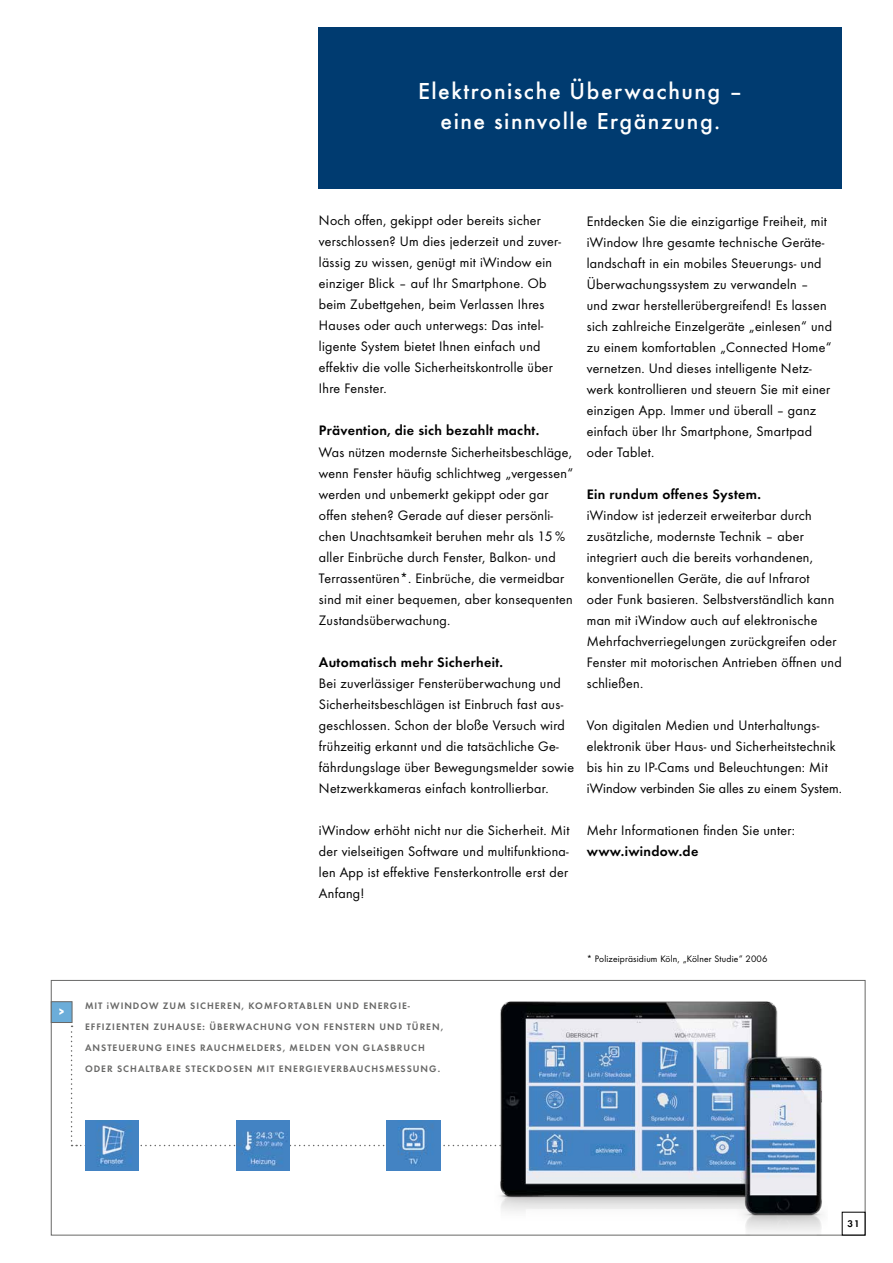
<style>
.page{position:relative;width:893px;height:1263px;background:#fff}
.page>*{position:absolute;margin:0;border:0;box-sizing:border-box;transform-origin:0 0}
.t1{font:500 24px/30px "Futura";letter-spacing:.06em;color:#fff;text-align:center}
.t2{font:14.25px/21px "Futura Boo";letter-spacing:.02em;color:#000}
.t3{font:14.25px "Futura Dem";letter-spacing:.02em;color:#000}
.t4{font:10.05px "Futura Dem";color:#000}
.t5{font:700 expanded 10.05px "Futura";color:#fff}
.t6{font:9.75px/21px "Futura Dem";letter-spacing:.1em;color:#686867}
.t7{font:9.75px "Futura Boo";letter-spacing:.02em;color:#000}
</style>
<div class="page">
<svg style="left:71px;top:1025px;width:421px;height:121px"></svg>
<div style="left:51px;top:1001px;width:21px;height:22px;background:#6badd9;border:1px solid #686867"></div>
<img style="left:494px;top:1001px;width:334px;height:234px">
<img style="left:85px;top:1120px;width:53px;height:50px">
<img style="left:387px;top:1120px;width:53px;height:50px">
<img style="left:236px;top:1120px;width:53px;height:50px">
<div style="left:319px;top:28px;width:523px;height:161px;background:#003b70"></div>
<h1 class="t1" style="left:418px;top:76px;width:326px">Elektronische Überwachung – eine sinnvolle Ergänzung.</h1>
<p class="t2" style="left:319px;top:210px;width:243px">Noch offen, gekippt oder bereits sicher verschlossen? Um dies jederzeit und zuver&shy;lässig zu wissen, genügt mit iWindow ein einziger Blick – auf Ihr Smartphone. Ob beim Zubettgehen, beim Verlassen Ihres Hauses oder auch unterwegs: Das intel&shy;ligente System bietet Ihnen einfach und effektiv die volle Sicherheitskontrolle über Ihre Fenster.</p>
<p class="t3" style="left:319px;top:420px;width:222px">Prävention, die sich bezahlt macht.</p>
<p class="t2" style="left:319px;top:441px;width:256px">Was nützen modernste Sicherheitsbeschläge, wenn Fenster häufig schlichtweg „vergessen“ werden und unbemerkt gekippt oder gar offen stehen? Gerade auf dieser persönli&shy;chen Unachtsamkeit beruhen mehr als 15 % aller Einbrüche durch Fenster, Balkon- und Terrassentüren*. Einbrüche, die vermeidbar sind mit einer bequemen, aber konsequenten Zustandsüberwachung.</p>
<p class="t3" style="left:319px;top:651px;width:186px">Automatisch mehr Sicherheit.</p>
<p class="t2" style="left:319px;top:672px;width:257px">Bei zuverlässiger Fensterüberwachung und Sicherheitsbeschlägen ist Einbruch fast aus&shy;geschlossen. Schon der bloße Versuch wird frühzeitig erkannt und die tatsächliche Ge&shy;fährdungslage über Bewegungsmelder sowie Netzwerkkameras einfach kontrollierbar.</p>
<p class="t2" style="left:319px;top:819px;width:252px;text-align:justify">iWindow erhöht nicht nur die Sicherheit. Mit der vielseitigen Software und multifunktiona&shy;len App ist effektive Fensterkontrolle erst der Anfang!</p>
<p class="t2" style="left:587px;top:210px;width:247px">Entdecken Sie die einzigartige Freiheit, mit iWindow Ihre gesamte technische Geräte&shy;landschaft in ein mobiles Steuerungs- und Überwachungssystem zu verwandeln – und zwar herstellerübergreifend! Es lassen sich zahlreiche Einzelgeräte „einlesen“ und zu einem komfortablen „Connected Home“ vernetzen. Und dieses intelligente Netz&shy;werk kontrollieren und steuern Sie mit einer einzigen App. Immer und überall – ganz einfach über Ihr Smartphone, Smartpad oder Tablet.</p>
<p class="t3" style="left:587px;top:483px;width:176px">Ein rundum offenes System.</p>
<p class="t2" style="left:587px;top:504px;width:256px">iWindow ist jederzeit erweiterbar durch zusätzliche, modernste Technik – aber integriert auch die bereits vorhandenen, konventionellen Geräte, die auf Infrarot<br>oder Funk basieren. Selbstverständlich kann man mit iWindow auch auf elektronische Mehrfachverriegelungen zurückgreifen oder Fenster mit motorischen Antrieben öffnen und schließen.</p>
<p class="t2" style="left:587px;top:714px;width:257px">Von digitalen Medien und Unterhaltungs&shy;elektronik über Haus- und Sicherheitstechnik bis hin zu IP-Cams und Beleuchtungen: Mit iWindow verbinden Sie alles zu einem System.</p>
<p class="t2" style="left:587px;top:819px;width:210px">Mehr Informationen finden Sie unter:</p>
<p class="t3" style="left:587px;top:840px;width:113px">www.iwindow.de</p>
<p class="t5" style="left:59px;top:1006px;width:7px">&gt;</p>
<p class="t6" style="left:85px;top:994px;width:360px">MIT iWINDOW ZUM SICHEREN, KOMFORTABLEN UND ENERGIE-EFFIZIENTEN ZUHAUSE: ÜBERWACHUNG VON FENSTERN UND TÜREN, ANSTEUERUNG EINES RAUCHMELDERS, MELDEN VON GLASBRUCH ODER SCHALTBARE STECKDOSEN MIT ENERGIEVERBAUCHSMESSUNG.</p>
<p class="t7" style="left:587px;top:953px;width:182px">* Polizeipräsidium Köln, „Kölner Studie“ 2006</p>
<p class="t4" style="left:847px;top:1216px;width:14px">31</p>
</div>
